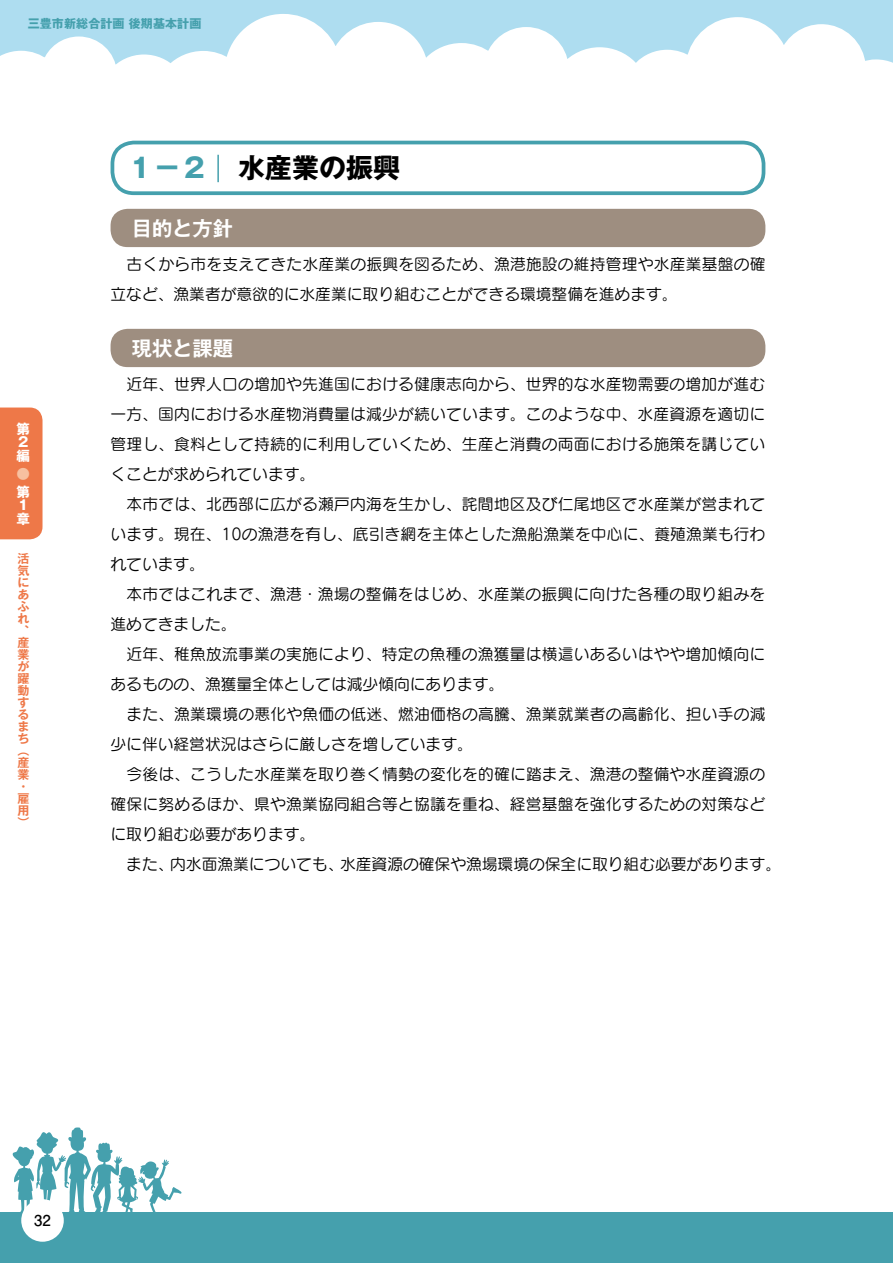
<style>
.page{position:relative;width:893px;height:1263px;background:#fff}
.page>*{position:absolute;margin:0;border:0;box-sizing:border-box;transform-origin:0 0}
.t1{font:700 27px "Gothic MB101 Pr 5";color:#000}
.t2{font:700 20.25px "Gothic MB101 Pr 5 De";color:#fff}
.t3{font:15.75px/30px "Seurat Pro M";letter-spacing:.015em;color:#000}
.t4{font:700 15px "Futo Go B101 Pr 5";color:#000}
.t5{font:700 13.5px/13.5px "Gothic MB101 Pr 5";color:#fff;text-align:justify}
.t6{font:700 13.5px "Gothic MB101 Pr 5";color:#f7c0a0}
.t7{font:700 12px/12px "Gothic MB101 Pr 5 De";color:#ee7848}
.t8{font:700 12px "Gothic MB101 Pr 5";letter-spacing:.01em;color:#45a0ad}
.s1{color:#45a0ad}
</style>
<div class="page">
<div style="left:0;top:1135px;width:893px;height:128px;background:#45a0ad"></div>
<div style="left:0;top:995px;width:893px;height:217px;background:#fff"></div>
<div style="left:0;top:0;width:893px;height:134px;background:#aeddf0"></div>
<svg style="left:150px;top:14px;width:344px;height:234px"></svg>
<svg style="left:0;top:33px;width:207px;height:192px"></svg>
<svg style="left:377px;top:23px;width:242px;height:186px"></svg>
<svg style="left:619px;top:17px;width:249px;height:220px"></svg>
<svg style="left:12px;top:1127px;width:170px;height:89px"></svg>
<div style="left:868px;top:59px;width:25px;height:75px;background:#fff"></div>
<div style="left:0;top:407px;width:43px;height:132px;background:#ee7848"></div>
<div style="left:111px;top:141px;width:654px;height:54px;border:4px solid #45a0ad;border-radius:22px"></div>
<hr style="left:217px;top:155px;width:2px;height:27px;background:#45a0ad">
<div style="left:111px;top:209px;width:654px;height:38px;background:#9e8e80;border-radius:17px"></div>
<div style="left:111px;top:329px;width:654px;height:38px;background:#9e8e80;border-radius:17px"></div>
<div style="left:21px;top:1199px;width:43px;height:43px;background:#fff;border-radius:50%"></div>
<p class="t8" style="left:28px;top:13px;width:175px">三豊市新総合計画 後期基本計画</p>
<p class="t5" style="left:17px;top:421px;width:14px">第２編</p>
<p class="t6" style="left:17px;top:462px;width:14px">●</p>
<p class="t5" style="left:17px;top:484px;width:14px;text-align:left">第<br>１章</p>
<p class="t7" style="left:17px;top:551px;width:13px">活気にあふれ、産業が躍動するまち（産業・雇用）</p>
<h1 class="t1" style="left:127px;top:145px;width:275px"><span class="s1">１−２</span> 水産業の振興</h1>
<p class="t2" style="left:132px;top:211px;width:103px">目的と方針</p>
<p class="t3" style="left:111px;top:248px;width:656px">　古くから市を支えてきた水産業の振興を図るため、漁港施設の維持管理や水産業基盤の確立など、漁業者が意欲的に水産業に取り組むことができる環境整備を進めます。</p>
<p class="t2" style="left:132px;top:331px;width:103px">現状と課題</p>
<p class="t3" style="left:111px;top:368px;width:672px">　近年、世界人口の増加や先進国における健康志向から、世界的な水産物需要の増加が進む一方、国内における水産物消費量は減少が続いています。このような中、水産資源を適切に管理し、食料として持続的に利用していくため、生産と消費の両面における施策を講じていくことが求められています。<br>　本市では、北西部に広がる瀬戸内海を生かし、詫間地区及び仁尾地区で水産業が営まれています。現在、10の漁港を有し、底引き網を主体とした漁船漁業を中心に、養殖漁業も行われています。<br>　本市ではこれまで、漁港・漁場の整備をはじめ、水産業の振興に向けた各種の取り組みを進めてきました。<br>　近年、稚魚放流事業の実施により、特定の魚種の漁獲量は横這いあるいはやや増加傾向にあるものの、漁獲量全体としては減少傾向にあります。<br>　また、漁業環境の悪化や魚価の低迷、燃油価格の高騰、漁業就業者の高齢化、担い手の減少に伴い経営状況はさらに厳しさを増しています。<br>　今後は、こうした水産業を取り巻く情勢の変化を的確に踏まえ、漁港の整備や水産資源の確保に努めるほか、県や漁業協同組合等と協議を重ね、経営基盤を強化するための対策などに取り組む必要があります。<br>　また、内水面漁業についても、水産資源の確保や漁場環境の保全に取り組む必要があります。</p>
<p class="t4" style="left:34px;top:1208px;width:9px">32</p>
</div>
